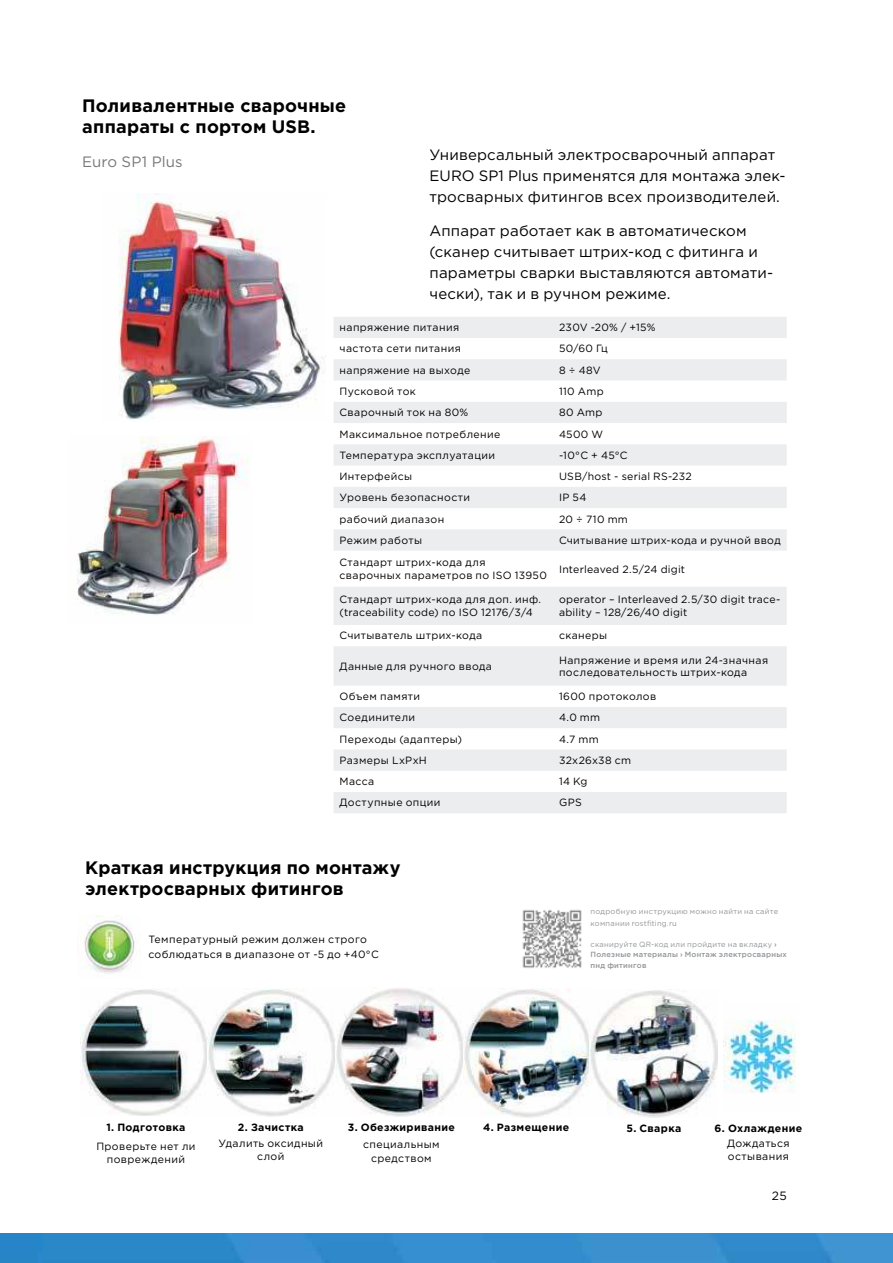
<style>
.page{position:relative;width:893px;height:1263px;background:#fff}
.page>*{position:absolute;margin:0;border:0;box-sizing:border-box;transform-origin:0 0}
.t1{font:700 18px/21px "Gotham Pro";letter-spacing:.015em;color:#000}
.t2{font:15px/21px "Gotham Pro";letter-spacing:.015em;color:#000}
.t3{font:15px "Gotham Pro";letter-spacing:.005em;color:#76787a}
.t4{font:12px "Gotham Pro";color:#000}
.t5{font:10.5px/12.6px "Gotham Pro";letter-spacing:.035em;color:#000}
.t6{font:700 10.5px "Gotham Pro";letter-spacing:.035em;color:#000}
.t7{font:10.5px "Gotham Pro";letter-spacing:.015em;color:#000}
.t8{font:500 7.5px/10.5px "Gotham Pro";letter-spacing:.03em;color:#939597}
.t9{font:7.5px/12px "Gotham Pro";letter-spacing:.035em;color:#939597}
.s1{font-weight:400}
</style>
<div class="page">
<img style="left:43px;top:1233px;width:850px;height:30px">
<img style="left:0;top:1233px;width:43px;height:30px">
<img style="left:77px;top:437px;width:171px;height:178px">
<img style="left:119px;top:193px;width:205px;height:227px">
<svg style="left:334px;top:317px;width:453px;height:496px;fill:#ecedee"></svg>
<img style="left:80px;top:989px;width:128px;height:126px">
<img style="left:81px;top:916px;width:54px;height:57px">
<img style="left:208px;top:988px;width:255px;height:129px">
<img style="left:463px;top:989px;width:126px;height:128px">
<img style="left:590px;top:989px;width:128px;height:129px">
<img style="left:723px;top:1020px;width:73px;height:73px">
<img style="left:522px;top:909px;width:60px;height:59px">
<h1 class="t1" style="left:82px;top:95px;width:266px">Поливалентные сварочные аппараты с портом USB.</h1>
<h2 class="t3" style="left:82px;top:153px;width:102px">Euro SP1 Plus</h2>
<h2 class="t2" style="left:429px;top:144px;width:358px">Универсальный электросварочный аппарат<br>EURO SP1 Plus применятся для монтажа элек&shy;тросварных фитингов всех производителей.</h2>
<h2 class="t2" style="left:429px;top:220px;width:345px">Аппарат работает как в автоматическом (сканер считывает штрих-код с фитинга и параметры сварки выставляются автомати&shy;чески), так и в ручном режиме.</h2>
<p class="t5" style="left:340px;top:321px;width:121px">напряжение питания</p>
<p class="t5" style="left:559px;top:321px;width:98px">230V -20% / +15%</p>
<p class="t5" style="left:340px;top:342px;width:123px">частота сети питания</p>
<p class="t5" style="left:559px;top:342px;width:50px">50/60 Гц</p>
<p class="t5" style="left:340px;top:364px;width:132px">напряжение на выходе</p>
<p class="t5" style="left:559px;top:364px;width:43px">8 ÷ 48V</p>
<p class="t5" style="left:340px;top:385px;width:78px">Пусковой ток</p>
<p class="t5" style="left:559px;top:385px;width:46px">110 Amp</p>
<p class="t5" style="left:340px;top:406px;width:130px">Сварочный ток на 80%</p>
<p class="t5" style="left:559px;top:406px;width:45px">80 Amp</p>
<p class="t5" style="left:340px;top:427px;width:162px">Максимальное потребление</p>
<p class="t5" style="left:559px;top:427px;width:46px">4500 W</p>
<p class="t5" style="left:340px;top:449px;width:157px">Температура эксплуатации</p>
<p class="t5" style="left:559px;top:449px;width:70px">-10°C + 45°C</p>
<p class="t5" style="left:340px;top:470px;width:74px">Интерфейсы</p>
<p class="t5" style="left:559px;top:470px;width:134px">USB/host - serial RS-232</p>
<p class="t5" style="left:340px;top:491px;width:132px">Уровень безопасности</p>
<p class="t5" style="left:559px;top:491px;width:29px">IP 54</p>
<p class="t5" style="left:340px;top:512px;width:106px">рабочий диапазон</p>
<p class="t5" style="left:559px;top:512px;width:70px">20 ÷ 710 mm</p>
<p class="t5" style="left:340px;top:534px;width:84px">Режим работы</p>
<p class="t5" style="left:559px;top:534px;width:223px">Cчитывание штрих-кода и ручной ввод</p>
<p class="t5" style="left:340px;top:556px;width:209px">Стандарт штрих-кода для сварочных параметров по ISO 13950</p>
<p class="t7" style="left:559px;top:563px;width:128px">Interleaved 2.5/24 digit</p>
<p class="t5" style="left:340px;top:593px;width:203px">Стандарт штрих-кода для доп. инф. (traceability code) по ISO 12176/3/4</p>
<p class="t5" style="left:559px;top:593px;width:223px">operator – Interleaved 2.5/30 digit trace&shy;ability – 128/26/40 digit</p>
<p class="t5" style="left:340px;top:629px;width:144px">Считыватель штрих-кода</p>
<p class="t5" style="left:559px;top:629px;width:50px">сканеры</p>
<p class="t5" style="left:340px;top:660px;width:154px">Данные для ручного ввода</p>
<p class="t5" style="left:559px;top:653px;width:211px">Напряжение и время или 24-значная последовательность штрих-кода</p>
<p class="t5" style="left:340px;top:690px;width:82px">Объем памяти</p>
<p class="t5" style="left:559px;top:690px;width:99px">1600 протоколов</p>
<p class="t5" style="left:340px;top:711px;width:77px">Соединители</p>
<p class="t5" style="left:559px;top:711px;width:43px">4.0 mm</p>
<p class="t5" style="left:340px;top:733px;width:124px">Переходы (адаптеры)</p>
<p class="t5" style="left:559px;top:733px;width:41px">4.7 mm</p>
<p class="t5" style="left:340px;top:754px;width:89px">Размеры LxPxH</p>
<p class="t5" style="left:559px;top:754px;width:73px">32x26x38 cm</p>
<p class="t5" style="left:340px;top:775px;width:36px">Масса</p>
<p class="t5" style="left:559px;top:775px;width:30px">14 Kg</p>
<p class="t5" style="left:340px;top:796px;width:102px">Доступные опции</p>
<p class="t5" style="left:559px;top:796px;width:24px">GPS</p>
<h1 class="t1" style="left:85px;top:856px;width:317px">Краткая инструкция по монтажу электросварных фитингов</h1>
<p class="t5" style="left:148px;top:931px;width:232px;line-height:15px">Температурный режим должен строго соблюдаться в диапазоне от -5 до +40°C</p>
<p class="t9" style="left:591px;top:906px;width:189px">подробную инструкцию можно найти на сайте компании rostfiting.ru</p>
<p class="t8" style="left:591px;top:939px;width:198px"><span class="s1">сканируйте QR-код или пройдите на вкладку</span> ›<br>Полезные материалы › Монтаж электросварных пнд фитингов</p>
<p class="t6" style="left:106px;top:1121px;width:81px">1. Подготовка</p>
<p class="t5" style="left:96px;top:1139px;width:101px;line-height:13.5px;text-align:center">Проверьте нет ли повреждений</p>
<p class="t6" style="left:238px;top:1121px;width:67px">2. Зачистка</p>
<p class="t5" style="left:218px;top:1136px;width:106px;line-height:13.5px;text-align:center">Удалить оксидный слой</p>
<p class="t6" style="left:348px;top:1121px;width:109px">3. Обезжиривание</p>
<p class="t5" style="left:363px;top:1137px;width:78px;line-height:13.5px;text-align:center">специальным средством</p>
<p class="t6" style="left:483px;top:1121px;width:88px">4. Размещение</p>
<p class="t6" style="left:626px;top:1122px;width:56px">5. Сварка</p>
<p class="t6" style="left:715px;top:1122px;width:89px">6. Охлаждение</p>
<p class="t5" style="left:727px;top:1137px;width:64px">Дождаться остывания</p>
<p class="t4" style="left:772px;top:1189px;width:16px">25</p>
</div>
